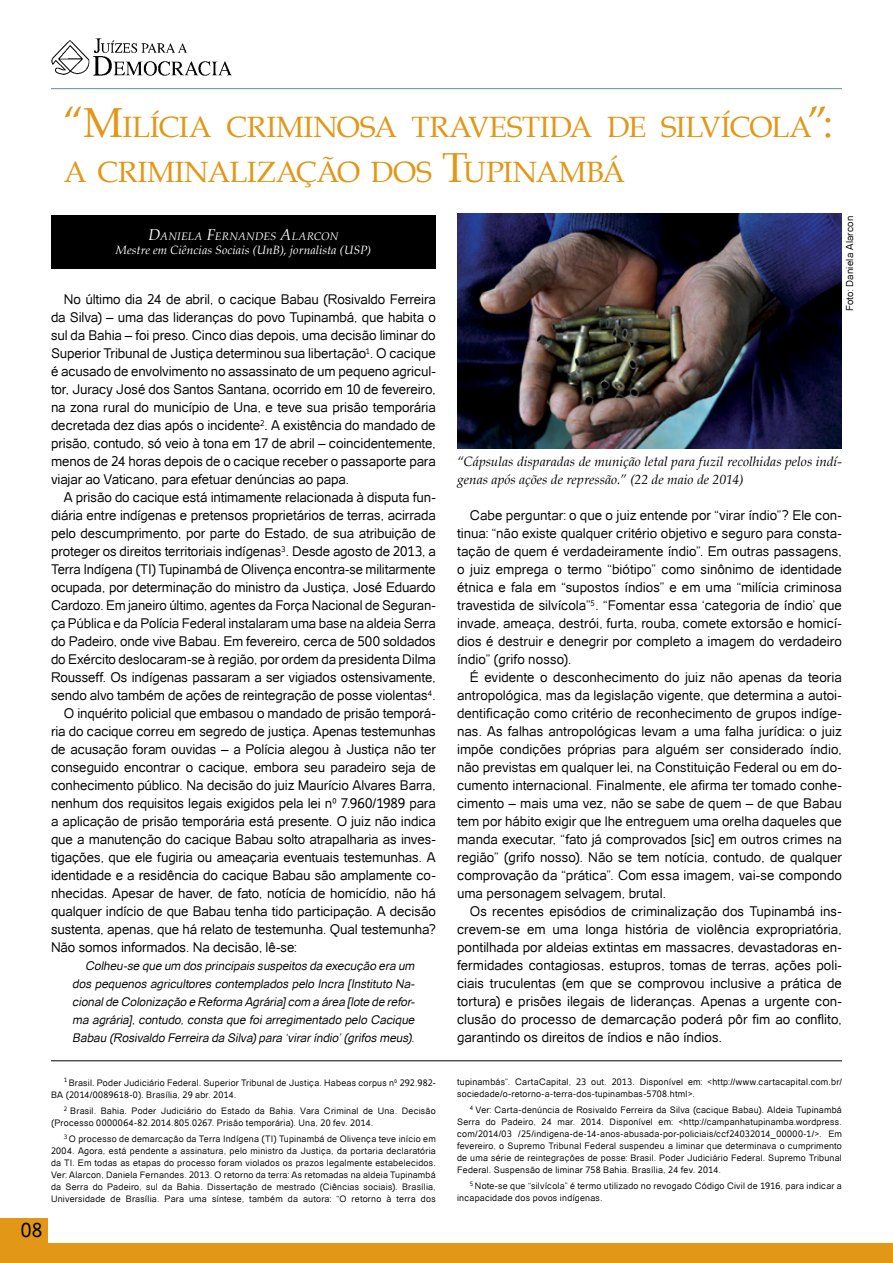
<style>
.page{position:relative;width:893px;height:1263px;background:#fff}
.page>*{position:absolute;margin:0;border:0;box-sizing:border-box;transform-origin:0 0}
.t1{font:29.4px/45px "Book Antiqua";letter-spacing:-.01em;color:#e29717}
.t2{font:19.5px "Catriel";color:#000}
.t3{font:13.5px/18px "Catriel";letter-spacing:-.015em;color:#000;text-align:justify}
.t4{font:italic 13.5px/18px "Book Antiqua";letter-spacing:.005em;color:#000101}
.t5{font:italic 12px/18px "Catriel";letter-spacing:-.005em;color:#000;text-align:justify}
.t6{font:italic 12px "Book Antiqua";letter-spacing:.01em;color:#fff}
.t7{font:italic 10.95px "Book Antiqua";letter-spacing:.025em;color:#fff}
.t8{font:9.75px "Catriel";letter-spacing:.015em;color:#000}
.t9{font:9px/12px "Catriel";letter-spacing:.02em;color:#000}
.s1{font-size:42px}
.s2{font-size:15.75px}
</style>
<div class="page">
<hr style="left:51px;top:88px;width:791px;height:1px;background:#628b9f">
<div style="left:0;top:1218px;width:48px;height:45px;background:#e29717"></div>
<div style="left:0;top:1244px;width:893px;height:19px;background:#e29717"></div>
<img style="left:51px;top:39px;width:180px;height:36px">
<div style="left:51px;top:215px;width:385px;height:53px;background:#000"></div>
<hr style="left:51px;top:1060px;width:791px;height:1px;background:#000">
<img style="left:457px;top:213px;width:385px;height:235px">
<h1 class="t1" style="left:64px;top:104px;width:771px"><span class="s1">“M</span>ILÍCIA CRIMINOSA TRAVESTIDA DE SILVÍCOLA<span class="s1">”:<br></span>A CRIMINALIZAÇÃO DOS <span class="s1">T</span>UPINAMBÁ</h1>
<p class="t7" style="left:149px;top:229px;width:167px"><span class="s2">D</span>ANIELA <span class="s2">F</span>ERNANDES <span class="s2">A</span>LARCO</p>
<p class="t7" style="left:330px;top:229px;width:10px">N</p>
<p class="t6" style="left:116px;top:242px;width:257px">Mestre em Ciências Sociais (UnB), jornalista (USP)</p>
<p class="t3" style="left:51px;top:291px;width:386px;text-indent:13px">No último dia 24 de abril, o cacique Babau (Rosivaldo Ferreira da Silva) – uma das lideranças do povo Tupinambá, que habita o sul da Bahia – foi preso. Cinco dias depois, uma decisão liminar do Superior Tribunal de Justiça determinou sua libertação<sup>1</sup>. O cacique é acusado de envolvimento no assassinato de um pequeno agricul&shy;tor, Juracy José dos Santos Santana, ocorrido em 10 de fevereiro, na zona rural do município de Una, e teve sua prisão temporária decretada dez dias após o incidente<sup>2</sup>. A existência do mandado de prisão, contudo, só veio à tona em 17 de abril – coincidentemente, menos de 24 horas depois de o cacique receber o passaporte para viajar ao Vaticano, para efetuar denúncias ao papa.</p>
<p class="t3" style="left:64px;top:489px;width:374px">A prisão do cacique está intimamente relacionada à disputa fun-</p>
<p class="t3" style="left:51px;top:507px;width:386px">diária entre indígenas e pretensos proprietários de terras, acirrada</p>
<p class="t3" style="left:51px;top:525px;width:386px">pelo descumprimento, por parte do Estado, de sua atribuição de</p>
<p class="t3" style="left:51px;top:543px;width:386px">proteger os direitos territoriais indígenas<sup>3</sup>. Desde agosto de 2013, a</p>
<p class="t3" style="left:51px;top:561px;width:386px">Terra Indígena (TI) Tupinambá de Olivença encontra-se militarmente</p>
<p class="t3" style="left:51px;top:579px;width:386px">ocupada, por determinação do ministro da Justiça, José Eduardo</p>
<p class="t3" style="left:51px;top:597px;width:386px">Cardozo. Em janeiro último, agentes da Força Nacional de Seguran-</p>
<p class="t3" style="left:51px;top:615px;width:386px">ça Pública e da Polícia Federal instalaram uma base na aldeia Serra</p>
<p class="t3" style="left:51px;top:633px;width:386px">do Padeiro, onde vive Babau. Em fevereiro, cerca de 500 soldados</p>
<p class="t3" style="left:51px;top:651px;width:386px">do Exército deslocaram-se à região, por ordem da presidenta Dilma</p>
<p class="t3" style="left:51px;top:669px;width:386px">Rousseff. Os indígenas passaram a ser vigiados ostensivamente,</p>
<p class="t3" style="left:51px;top:687px;width:386px">sendo alvo também de ações de reintegração de posse violentas<sup>4</sup>.</p>
<p class="t3" style="left:64px;top:705px;width:374px">O inquérito policial que embasou o mandado de prisão temporá-</p>
<p class="t3" style="left:51px;top:723px;width:386px">ria do cacique correu em segredo de justiça. Apenas testemunhas</p>
<p class="t3" style="left:51px;top:741px;width:386px">de acusação foram ouvidas – a Polícia alegou à Justiça não ter</p>
<p class="t3" style="left:51px;top:759px;width:386px">conseguido encontrar o cacique, embora seu paradeiro seja de</p>
<p class="t3" style="left:51px;top:777px;width:386px">conhecimento público. Na decisão do juiz Maurício Alvares Barra,</p>
<p class="t3" style="left:51px;top:795px;width:386px">nenhum dos requisitos legais exigidos pela lei nº 7.960/1989 para</p>
<p class="t3" style="left:51px;top:813px;width:386px">a aplicação de prisão temporária está presente. O juiz não indica</p>
<p class="t3" style="left:51px;top:831px;width:386px">que a manutenção do cacique Babau solto atrapalharia as inves-</p>
<p class="t3" style="left:51px;top:849px;width:386px">tigações, que ele fugiria ou ameaçaria eventuais testemunhas. A</p>
<p class="t3" style="left:51px;top:867px;width:386px">identidade e a residência do cacique Babau são amplamente co-</p>
<p class="t3" style="left:51px;top:885px;width:386px">nhecidas. Apesar de haver, de fato, notícia de homicídio, não há</p>
<p class="t3" style="left:51px;top:903px;width:386px">qualquer indício de que Babau tenha tido participação. A decisão</p>
<p class="t3" style="left:51px;top:921px;width:386px">sustenta, apenas, que há relato de testemunha. Qual testemunha?</p>
<p class="t3" style="left:51px;top:939px;width:247px">Não somos informados. Na decisão, lê-se:</p>
<p class="t5" style="left:72px;top:957px;width:346px;text-indent:13px">Colheu-se que um dos principais suspeitos da execução era um dos pequenos agricultores contemplados pelo Incra [Instituto Na&shy;cionalde Colonização e Reforma Agrária]com a área [lote de refor&shy;ma agrária], contudo, consta que foi arregimentado pelo Cacique Babau (Rosivaldo Ferreira da Silva)para ‘viraríndio’(grifos meus).</p>
<p class="t8" style="left:844px;top:311px;width:97px;rotate:-90deg">Foto: Daniela Alarcon</p>
<p class="t4" style="left:457px;top:452px;width:386px">“Cápsulas disparadas de munição letal para fuzil recolhidas pelos indí&shy;genas após ações de repressão.” (22 de maio de 2014)</p>
<p class="t3" style="left:457px;top:507px;width:386px;text-indent:13px">Cabe perguntar: o que o juiz entende por “virar índio”? Ele con&shy;tinua: “não existe qualquer critério objetivo e seguro para consta&shy;tação de quem é verdadeiramente índio”. Em outras passagens, o juiz emprega o termo “biótipo” como sinônimo de identidade étnica e fala em “supostos índios” e em uma “milícia criminosa travestida de silvícola”<sup>5</sup>. “Fomentar essa ‘categoria de índio’ que invade, ameaça, destrói, furta, rouba, comete extorsão e homicí&shy;dios é destruir e denegrir por completo a imagem do verdadeiro índio” (grifo nosso).</p>
<p class="t3" style="left:457px;top:669px;width:386px;text-indent:13px">É evidente o desconhecimento do juiz não apenas da teoria antropológica, mas da legislação vigente, que determina a autoi&shy;dentificação como critério de reconhecimento de grupos indíge&shy;nas. As falhas antropológicas levam a uma falha jurídica: o juiz impõe condições próprias para alguém ser considerado índio, não previstas em qualquer lei, na Constituição Federal ou em do&shy;cumento internacional. Finalmente, ele afirma ter tomado conhe&shy;cimento – mais uma vez, não se sabe de quem – de que Babau tem por hábito exigir que lhe entreguem uma orelha daqueles que manda executar, “fato já comprovados [sic] em outros crimes na região” (grifo nosso). Não se tem notícia, contudo, de qualquer comprovação da “prática”. Com essa imagem, vai-se compondo uma personagem selvagem, brutal.</p>
<p class="t3" style="left:457px;top:903px;width:386px;text-indent:13px">Os recentes episódios de criminalização dos Tupinambá ins&shy;crevem-se em uma longa história de violência expropriatória, pontilhada por aldeias extintas em massacres, devastadoras en&shy;fermidades contagiosas, estupros, tomas de terras, ações poli&shy;ciais truculentas (em que se comprovou inclusive a prática de tortura) e prisões ilegais de lideranças. Apenas a urgente con&shy;clusão do processo de demarcação poderá pôr fim ao conflito, garantindo os direitos de índios e não índios.</p>
<h2 class="t2" style="left:21px;top:1219px;width:23px">08</h2>
<p class="t9" style="left:51px;top:1077px;width:386px;text-indent:13px"><sup>1</sup> Brasil. Poder Judiciário Federal. Superior Tribunal de Justiça. Habeas corpus nº 292.982-<br>BA (2014/0089618-0). Brasília, 29 abr. 2014.</p>
<p class="t9" style="left:51px;top:1105px;width:386px;text-indent:13px"><sup>2</sup> Brasil. Bahia. Poder Judiciário do Estado da Bahia. Vara Criminal de Una. Decisão (Processo 0000064-82.2014.805.0267. Prisão temporária). Una, 20 fev. 2014.</p>
<p class="t9" style="left:51px;top:1133px;width:386px;text-align:justify;text-indent:13px"><sup>3</sup> O processo de demarcação da Terra Indígena (TI) Tupinambá de Olivença teve início em 2004. Agora, está pendente a assinatura, pelo ministro da Justiça, da portaria declaratória da TI. Em todas as etapas do processo foram violados os prazos legalmente estabelecidos.<br>Ver: Alarcon, Daniela Fernandes. 2013. O retorno da terra: As retomadas na aldeia Tupinambá da Serra do Padeiro, sul da Bahia. Dissertação de mestrado (Ciências sociais). Brasília, Universidade de Brasília. Para uma síntese, também da autora: “O retorno à terra dos</p>
<p class="t9" style="left:457px;top:1076px;width:386px">tupinambás”. CartaCapital, 23 out. 2013. Disponível em: &lt;http://www.cartacapital.com.br/ sociedade/o-retorno-a-terra-dos-tupinambas-5708.html&gt;.</p>
<p class="t9" style="left:457px;top:1104px;width:386px;text-align:justify;text-indent:13px"><sup>4</sup> Ver: Carta-denúncia de Rosivaldo Ferreira da Silva (cacique Babau). Aldeia Tupinambá Serra do Padeiro, 24 mar. 2014. Disponível em: &lt;http://campanhatupinamba.wordpress. com/2014/03 /25/indigena-de-14-anos-abusada-por-policiais/ccf24032014_00000-1/&gt;. Em fevereiro, o Supremo Tribunal Federal suspendeu a liminar que determinava o cumprimento de uma série de reintegrações de posse: Brasil. Poder Judiciário Federal. Supremo Tribunal Federal. Suspensão de liminar 758 Bahia. Brasília, 24 fev. 2014.</p>
<p class="t9" style="left:457px;top:1180px;width:386px;text-indent:13px"><sup>5</sup> Note-se que “silvícola” é termo utilizado no revogado Código Civil de 1916, para indicar a incapacidade dos povos indígenas.</p>
</div>
